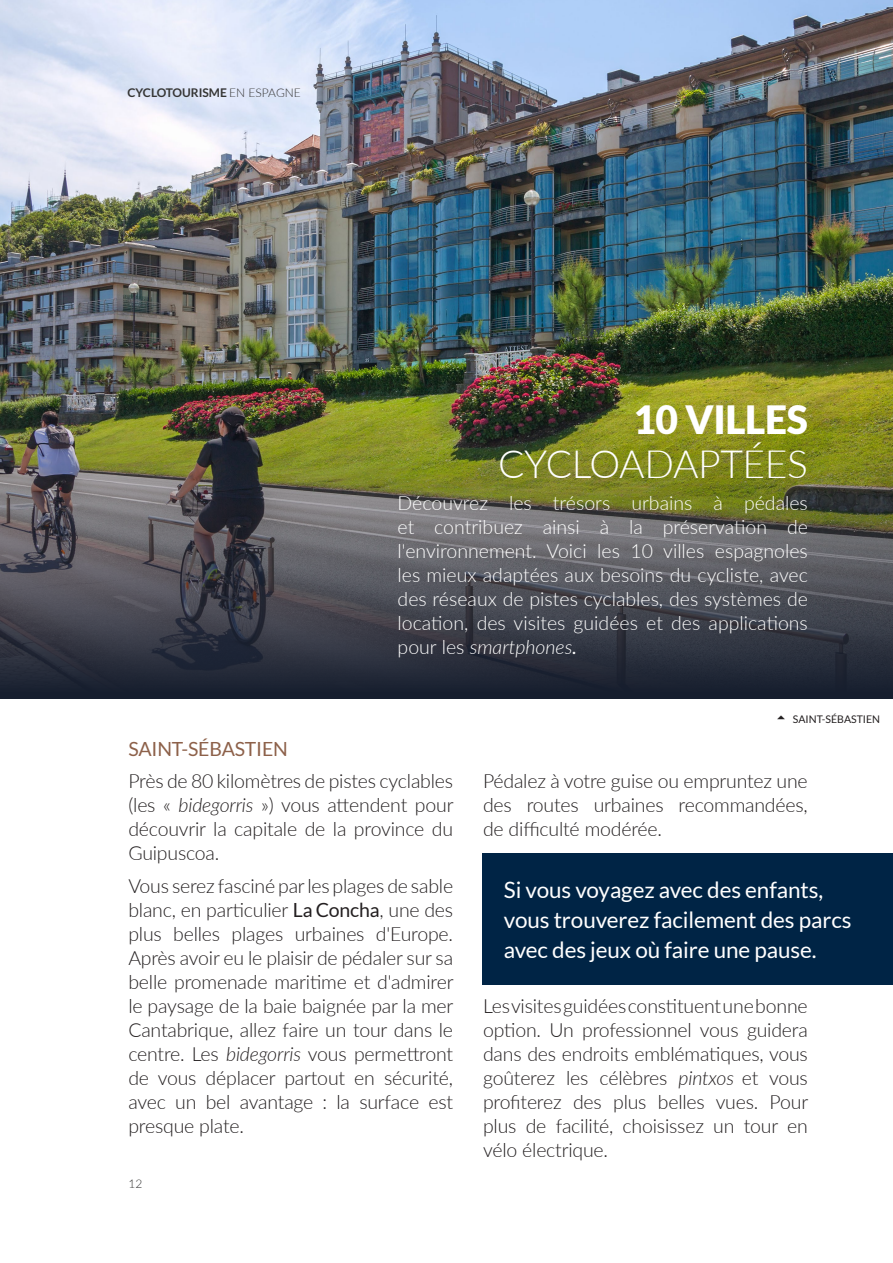
<style>
.page{position:relative;width:893px;height:1263px;background:#fff}
.page>*{position:absolute;margin:0;border:0;box-sizing:border-box;transform-origin:0 0}
.t1{font:300 39px/43.5px "Lato";letter-spacing:-.01em;color:#fff;text-align:right}
.Destacado{font:22.5px/30px "Lato";letter-spacing:-.005em;color:#fff}
.Body{font:300 19.5px/24px "Lato";letter-spacing:-.01em;color:#231f20;text-align:justify}
.Body-2{font:300 19.5px/24px "Lato";color:#fff;text-align:justify}
.t2{font:19.5px "Lato";letter-spacing:-.01em;color:#8d614a}
.t3{font:700 12px "Lato";color:#353534}
.t4{font:300 12px "Lato";color:#353534}
.t5{font:10.5px "Lato";color:#231f20}
.s1{font-weight:300}
.s2{font-weight:900}
.s3{font-style:italic}
.s4{font-weight:400;font-style:italic}
.s5{font-weight:400}
</style>
<div class="page">
<img style="left:0;top:0;width:893px;height:389px">
<img style="left:0;top:389px;width:893px;height:309px">
<div style="left:483px;top:853px;width:410px;height:131px;background:#002445"></div>
<p class="t3" style="left:128px;top:86px;width:175px">CYCLOTOURISME <span class="s1">EN ESPAGNE</span></p>
<h1 class="t1" style="left:498px;top:397px;width:311px"><span class="s2">10 VILLES<br></span>CYCLOADAPTÉES</h1>
<p class="Body-2" style="left:398px;top:491px;width:412px">Découvrez les trésors urbains à pédales et contribuez ainsi à la préservation de l'environnement. Voici les 10 villes espagnoles les mieux adaptées aux besoins du cycliste, avec des réseaux de pistes cyclables, des systèmes de location, des visites guidées et des applications pour les <span class="s3">smartphones</span><span class="s4">.</span></p>
<p class="t5" style="left:793px;top:714px;width:89px">SAINT-SÉBASTIEN</p>
<h3 class="t2" style="left:128px;top:738px;width:161px">SAINT-SÉBASTIEN</h3>
<p class="Body" style="left:128px;top:768px;width:327px">Près de 80 kilomètres de pistes cyclables (les « <span class="s3">bidegorris</span> ») vous attendent pour découvrir la capitale de la province du Guipuscoa.</p>
<p class="Body" style="left:128px;top:873px;width:327px">Vous serez fasciné par les plages de sable blanc, en particulier <span class="s5">La Concha</span>, une des plus belles plages urbaines d'Europe.<br>Après avoir eu le plaisir de pédaler sur sa belle promenade maritime et d'admirer le paysage de la baie baignée par la mer Cantabrique, allez faire un tour dans le centre. Les <span class="s3">bidegorris</span> vous permettront de vous déplacer partout en sécurité, avec un bel avantage : la surface est presque plate.</p>
<p class="t4" style="left:128px;top:1175px;width:15px">12</p>
<p class="Body" style="left:483px;top:768px;width:326px">Pédalez à votre guise ou empruntez une des routes urbaines recommandées, de difficulté modérée.</p>
<p class="Destacado" style="left:504px;top:874px;width:349px">Si vous voyagez avec des enfants, vous trouverez facilement des parcs avec des jeux où faire une pause.</p>
<p class="Body" style="left:483px;top:993px;width:327px">Les visites guidées constituent une bonne option. Un professionnel vous guidera dans des endroits emblématiques, vous goûterez les célèbres <span class="s3">pintxos</span> et vous profiterez des plus belles vues. Pour plus de facilité, choisissez un tour en vélo électrique.</p>
</div>
